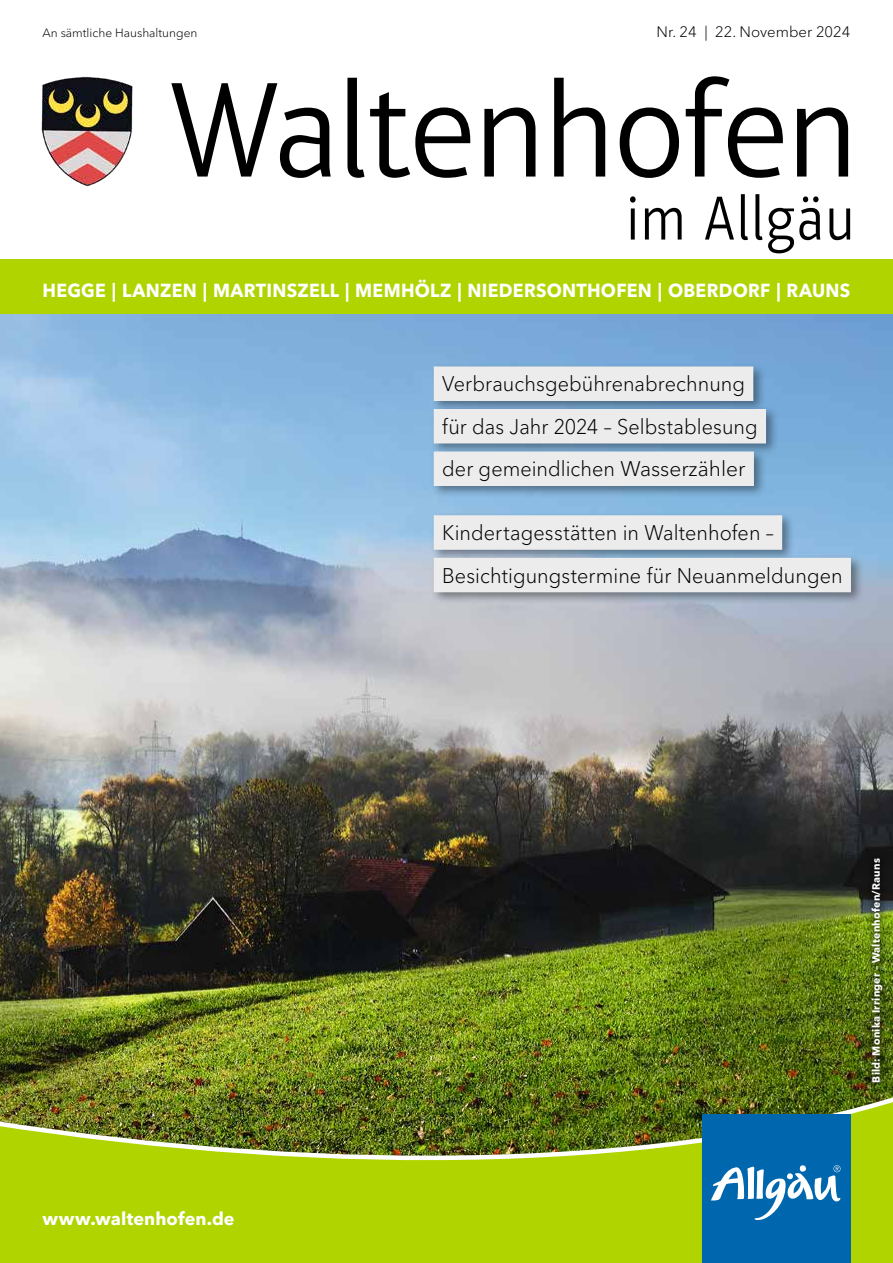
<style>
.page{position:relative;width:893px;height:1263px;background:#fff}
.page>*{position:absolute;margin:0;border:0;box-sizing:border-box;transform-origin:0 0}
.t1{font:300 137.25px "Aptifer Sans LT Pro";letter-spacing:-.03em;color:#000}
.t2{font:300 63px "Aptifer Sans LT Pro";letter-spacing:.015em;color:#000;scale:.9 1}
.t3{font:300 21px/42.5px "Avenir Next LT Pro";color:#000;scale:.95 1}
.t4{font:700 18.75px "Avenir Next LT Pro";letter-spacing:.015em;color:#fff;scale:.95 1}
.t5{font:700 18px "Avenir Next LT Pro";letter-spacing:.005em;color:#fff}
.t6{font:300 15px "Avenir Next LT Pro";color:#000}
.t7{font:300 12px "Avenir Next LT Pro";color:#000}
.t8{font:700 10.5px "Avenir Next LT Pro";letter-spacing:.025em;color:#fff}
</style>
<div class="page">
<img style="left:0;top:76px;width:893px;height:1187px">
<div style="left:702px;top:1114px;width:148px;height:149px;background:#0067af"></div>
<svg style="left:711px;top:1165px;width:130px;height:55px"></svg>
<div style="left:862px;top:849px;width:29px;height:242px;background:#000;opacity:.5"></div>
<div style="left:430px;top:363px;width:433px;height:242px;background:#000;opacity:.4"></div>
<div style="left:434px;top:366px;width:319px;height:35px;background:#ececec"></div>
<div style="left:434px;top:409px;width:332px;height:34px;background:#ececec"></div>
<div style="left:434px;top:451px;width:320px;height:35px;background:#ececec"></div>
<div style="left:434px;top:515px;width:348px;height:35px;background:#ececec"></div>
<div style="left:434px;top:558px;width:417px;height:34px;background:#ececec"></div>
<p class="t7" style="left:43px;top:25px;width:156px">An sämtliche Haushaltungen</p>
<p class="t6" style="left:656px;top:23px;width:195px">Nr. 24 | 22. November 2024</p>
<h1 class="t1" style="left:169px;top:53px;width:691px">Waltenhofen</h1>
<h2 class="t2" style="left:626px;top:183px;width:256px">im Allgäu</h2>
<p class="t4" style="left:43px;top:279px;width:852px">HEGGE | LANZEN | MARTINSZELL | MEMHÖLZ | NIEDERSONTHOFEN | OBERDORF | RAUNS</p>
<p class="t3" style="left:442px;top:363px;width:334px">Verbrauchsgebührenabrechnung für das Jahr 2024 – Selbstablesung der gemeindlichen Wasserzähler</p>
<p class="t3" style="left:442px;top:511px;width:423px">Kindertagesstätten in Waltenhofen –<br>Besichtigungstermine für Neuanmeldungen</p>
<p class="t5" style="left:43px;top:1207px;width:194px">www.waltenhofen.de</p>
<p class="t8" style="left:870px;top:1083px;width:226px;rotate:-90deg">Bild: Monika Irringer – Waltenhofen/Rauns</p>
</div>
